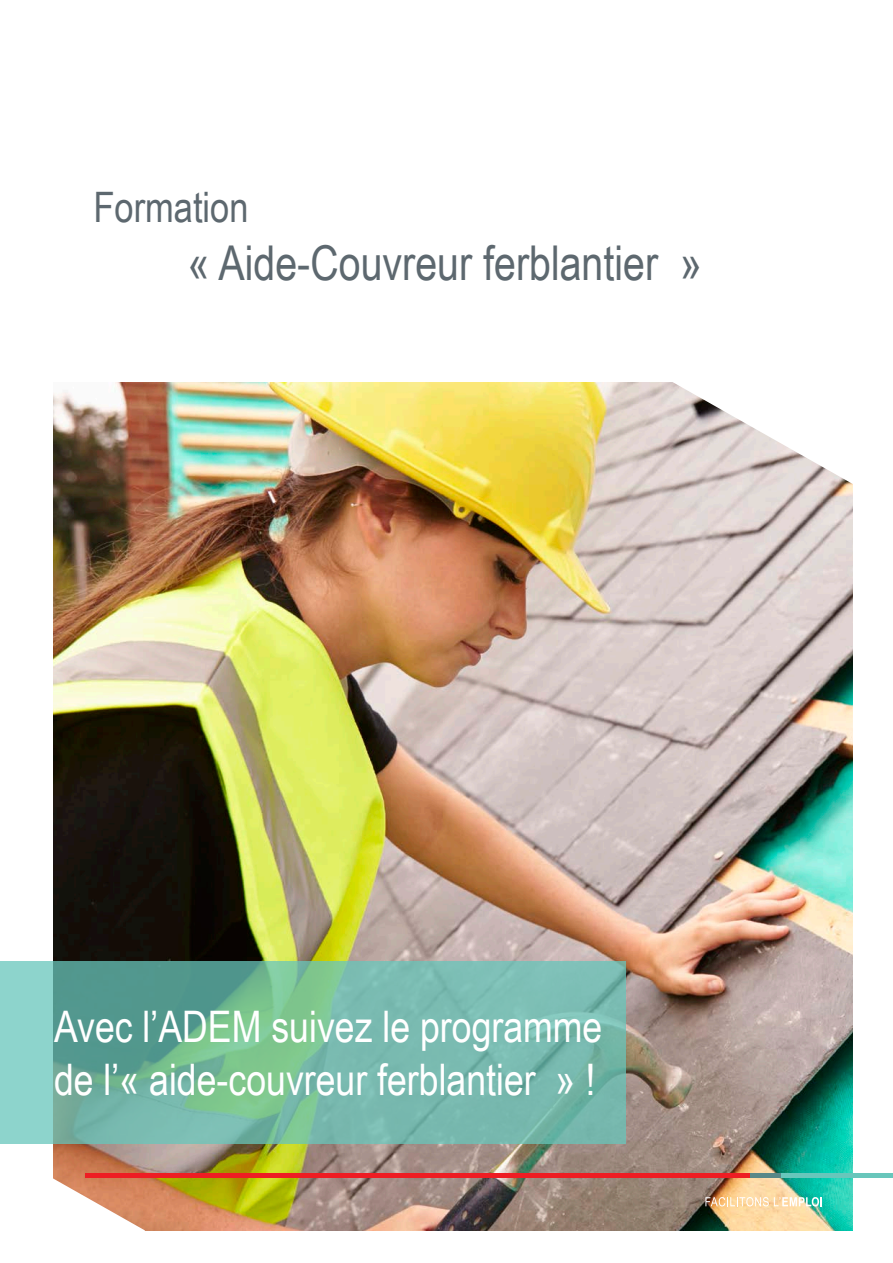
<style>
.page{position:relative;width:893px;height:1263px;background:#fff}
.page>*{position:absolute;margin:0;border:0;box-sizing:border-box;transform-origin:0 0}
.t1{font:48px "Arial Narrow";color:#5d686f}
.Texte_normal_gris{font:43.5px/52.2px "Arial Narrow";color:#fff}
.t2{font:42px "Arial Narrow";color:#5d686f}
</style>
<div class="page">
<img style="left:53px;top:383px;width:799px;height:847px">
<svg style="left:662px;top:382px;width:191px;height:125px"></svg>
<svg style="left:53px;top:1170px;width:92px;height:61px"></svg>
<hr style="left:85px;top:1174px;width:665px;height:4px;background:#ee1d23">
<hr style="left:761px;top:1174px;width:132px;height:4px;background:#68c6bb">
<hr style="left:750px;top:1174px;width:31px;height:4px;background:#588888">
<svg style="left:705px;top:1197px;width:117px;height:9px"></svg>
<svg style="left:0;top:961px;width:625px;height:183px;background:#74b8a6"></svg>
<p class="t2" style="left:94px;top:177px;width:157px">Formation</p>
<p class="t1" style="left:188px;top:228px;width:516px">« Aide-Couvreur ferblantier »</p>
<p class="Texte_normal_gris" style="left:54px;top:999px;width:550px">Avec l’ADEM suivez le programme de l’« aide-couvreur ferblantier » !</p>
</div>
